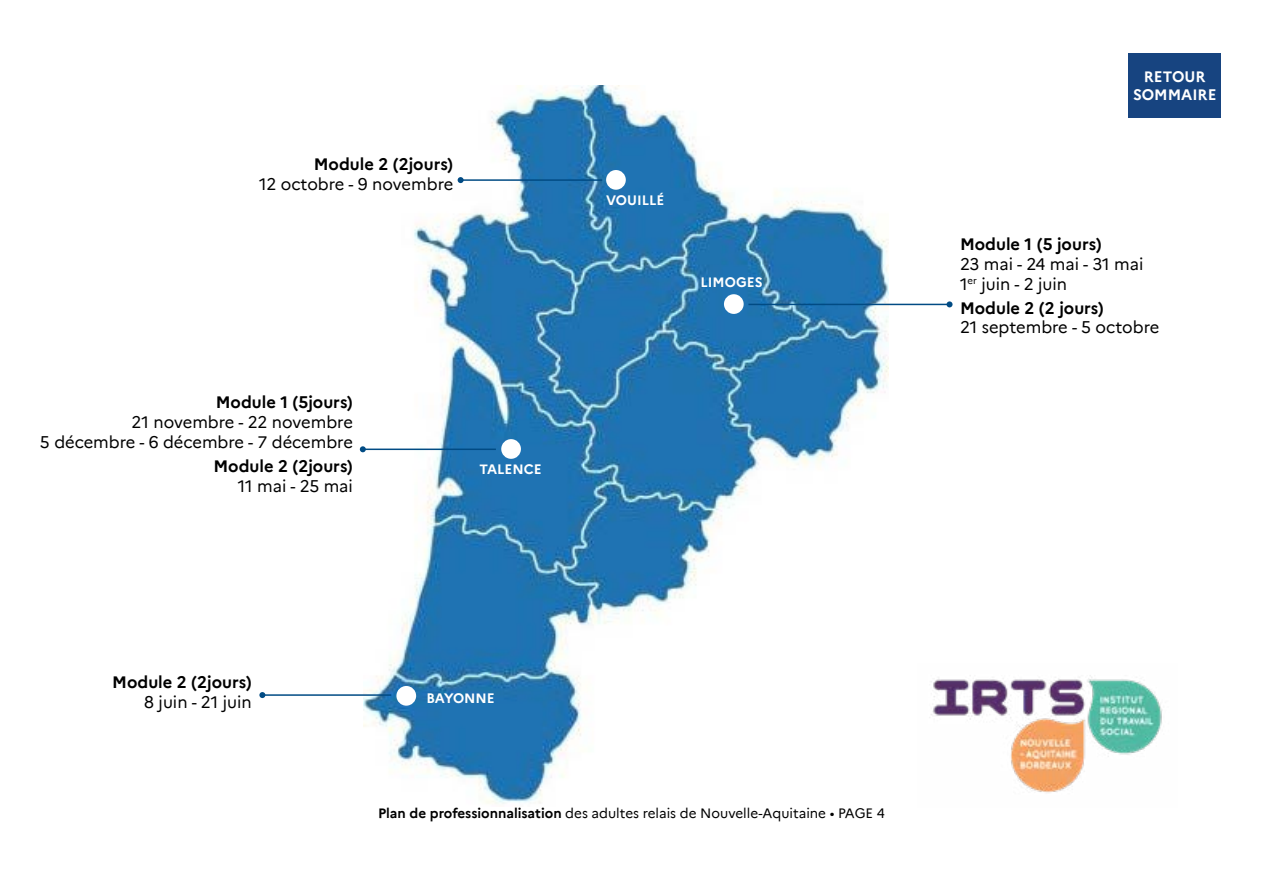
<style>
.page{position:relative;width:1263px;height:893px;background:#fff}
.page>*{position:absolute;margin:0;border:0;box-sizing:border-box;transform-origin:0 0}
.t1{font:16.5px/19.8px "Marianne";color:#000}
.t2{font:700 16.5px "Marianne";color:#000}
.t3{font:700 15px/18px "Marianne";color:#fff;text-align:center}
.t4{font:13.5px "Marianne";color:#000}
.t5{font:700 13.5px "Marianne";color:#fff}
.s1{font-weight:700}
</style>
<div class="page">
<img style="left:363px;top:86px;width:525px;height:718px">
<div style="left:724px;top:294px;width:20px;height:20px;background:#fff;border-radius:50%"></div>
<div style="left:501px;top:439px;width:20px;height:20px;background:#fff;border-radius:50%"></div>
<div style="left:396px;top:686px;width:20px;height:20px;background:#fff;border-radius:50%"></div>
<div style="left:606px;top:170px;width:20px;height:20px;background:#fff;border-radius:50%"></div>
<hr style="left:748px;top:304px;width:201px;height:1px;background:#014b84">
<svg style="left:946px;top:301px;width:6px;height:6px"></svg>
<hr style="left:363px;top:449px;width:133px;height:1px;background:#014b84">
<svg style="left:360px;top:446px;width:6px;height:6px"></svg>
<hr style="left:262px;top:694px;width:129px;height:2px;background:#014b84">
<svg style="left:259px;top:692px;width:6px;height:6px"></svg>
<hr style="left:461px;top:179px;width:141px;height:2px;background:#014b84">
<svg style="left:458px;top:177px;width:6px;height:6px"></svg>
<img style="left:929px;top:675px;width:233px;height:118px">
<div style="left:1129px;top:53px;width:92px;height:64px;background:#174480"></div>
<p class="t2" style="left:314px;top:152px;width:141px">Module 2 (2jours)</p>
<p class="t1" style="left:259px;top:173px;width:196px">12 octobre - 9 novembre</p>
<p class="t2" style="left:216px;top:389px;width:139px">Module 1 (5jours)</p>
<p class="t1" style="left:40px;top:411px;width:314px;text-align:right">21 novembre - 22 novembre<br>5 décembre - 6 décembre - 7 décembre</p>
<p class="t2" style="left:213px;top:453px;width:141px">Module 2 (2jours)</p>
<p class="t1" style="left:238px;top:474px;width:117px">11 mai - 25 mai</p>
<p class="t5" style="left:479px;top:459px;width:64px">TALENCE</p>
<p class="t5" style="left:606px;top:190px;width:60px">VOUILLÉ</p>
<p class="t5" style="left:701px;top:272px;width:64px">LIMOGES</p>
<p class="t2" style="left:112px;top:669px;width:141px">Module 2 (2jours)</p>
<p class="t1" style="left:144px;top:690px;width:109px">8 juin - 21 juin</p>
<p class="t5" style="left:426px;top:688px;width:70px">BAYONNE</p>
<p class="t4" style="left:378px;top:803px;width:508px"><span class="s1">Plan de professionnalisation</span> des adultes relais de Nouvelle-Aquitaine • PAGE 4</p>
<p class="t3" style="left:1133px;top:66px;width:85px">RETOUR<br>SOMMAIRE</p>
<p class="t2" style="left:960px;top:231px;width:143px">Module 1 (5 jours)</p>
<p class="t1" style="left:960px;top:253px;width:185px">23 mai - 24 mai - 31 mai<br>1<sup>er</sup> juin - 2 juin</p>
<p class="t2" style="left:960px;top:295px;width:145px">Module 2 (2 jours)</p>
<p class="t1" style="left:960px;top:316px;width:201px">21 septembre - 5 octobre</p>
</div>
